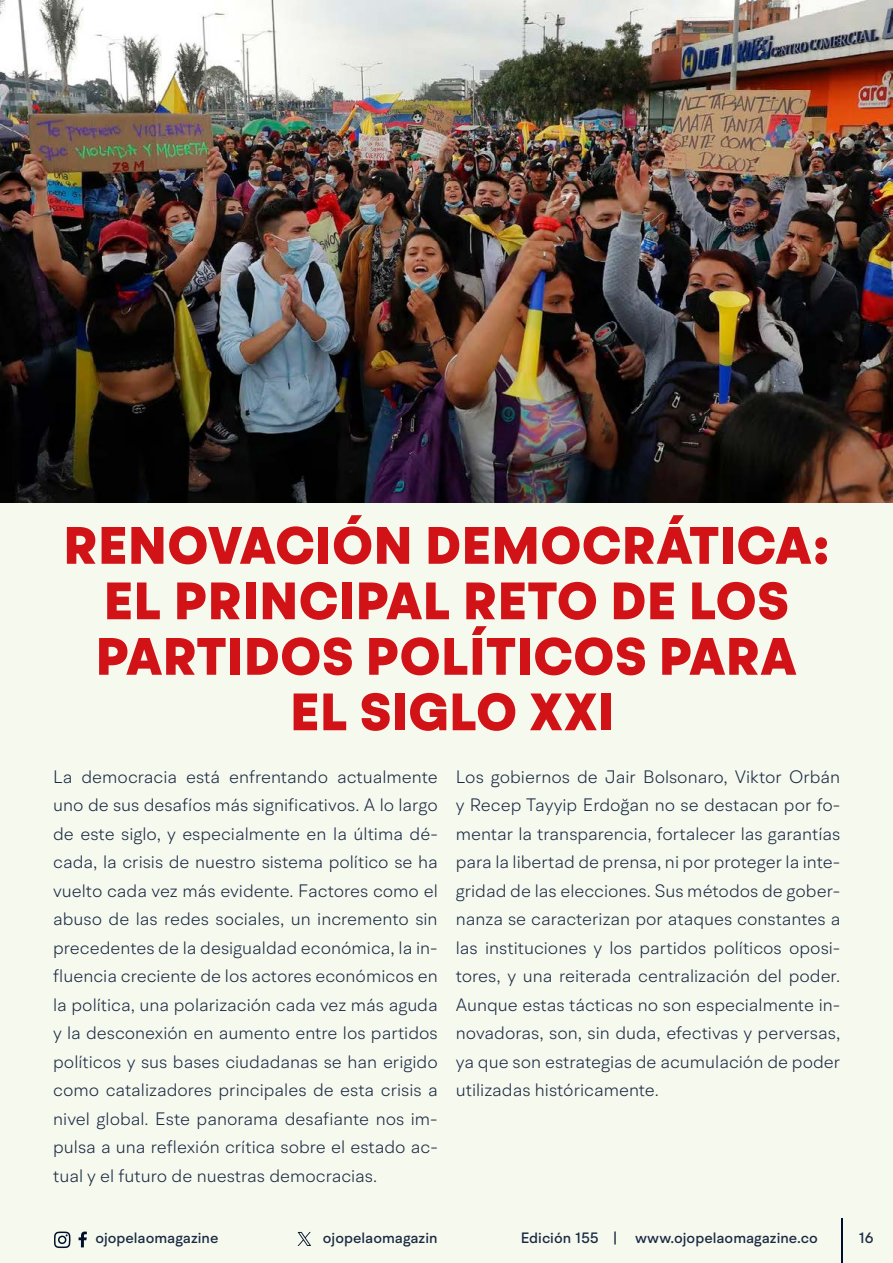
<style>
.page{position:relative;width:893px;height:1263px;background:#f6f9ee}
.page>*{position:absolute;margin:0;border:0;box-sizing:border-box;transform-origin:0 0}
.t1{font:900 52.5px/55.5px "BR Hendrix";letter-spacing:.01em;color:#d11217;text-align:center}
.t2{font:300 18px/28.5px "BR Hendrix";color:#1b2943;text-align:justify}
.t3{font:500 15px "BR Hendrix";color:#1b2943}
</style>
<div class="page">
<svg style="left:79px;top:1231px;width:8px;height:16px"></svg>
<svg style="left:54px;top:1231px;width:17px;height:17px"></svg>
<hr style="left:841px;top:1219px;width:1px;height:44px;background:#000f2b">
<svg style="left:298px;top:1232px;width:13px;height:14px"></svg>
<img style="left:0;top:0;width:893px;height:502px">
<h1 class="t1" style="left:63px;top:519px;width:767px">RENOVACIÓN DEMOCRÁTICA:<br>EL PRINCIPAL RETO DE LOS<br>PARTIDOS POLÍTICOS PARA<br>EL SIGLO XXI</h1>
<p class="t2" style="left:53px;top:762px;width:386px">La democracia está enfrentando actualmente uno de sus desafíos más significativos. A lo largo de este siglo, y especialmente en la última dé&shy;cada, la crisis de nuestro sistema político se ha vuelto cada vez más evidente. Factores como el abuso de las redes sociales, un incremento sin precedentes de la desigualdad económica, la in&shy;fluencia creciente de los actores económicos en la política, una polarización cada vez más aguda y la desconexión en aumento entre los partidos políticos y sus bases ciudadanas se han erigido como catalizadores principales de esta crisis a nivel global. Este panorama desafiante nos im&shy;pulsa a una reflexión crítica sobre el estado ac&shy;tual y el futuro de nuestras democracias.</p>
<p class="t2" style="left:456px;top:762px;width:386px">Los gobiernos de Jair Bolsonaro, Viktor Orbán y Recep Tayyip Erdoğan no se destacan por fo&shy;mentar la transparencia, fortalecer las garantías para la libertad de prensa, ni por proteger la inte&shy;gridad de las elecciones. Sus métodos de gober&shy;nanza se caracterizan por ataques constantes a las instituciones y los partidos políticos oposi&shy;tores, y una reiterada centralización del poder.<br>Aunque estas tácticas no son especialmente in&shy;novadoras, son, sin duda, efectivas y perversas, ya que son estrategias de acumulación de poder utilizadas históricamente.</p>
<p class="t3" style="left:95px;top:1229px;width:125px">ojopelaomagazine</p>
<p class="t3" style="left:323px;top:1229px;width:116px">ojopelaomagazin</p>
<p class="t3" style="left:521px;top:1229px;width:299px">Edición 155 | www.ojopelaomagazine.co</p>
<p class="t3" style="left:858px;top:1229px;width:17px">16</p>
</div>
